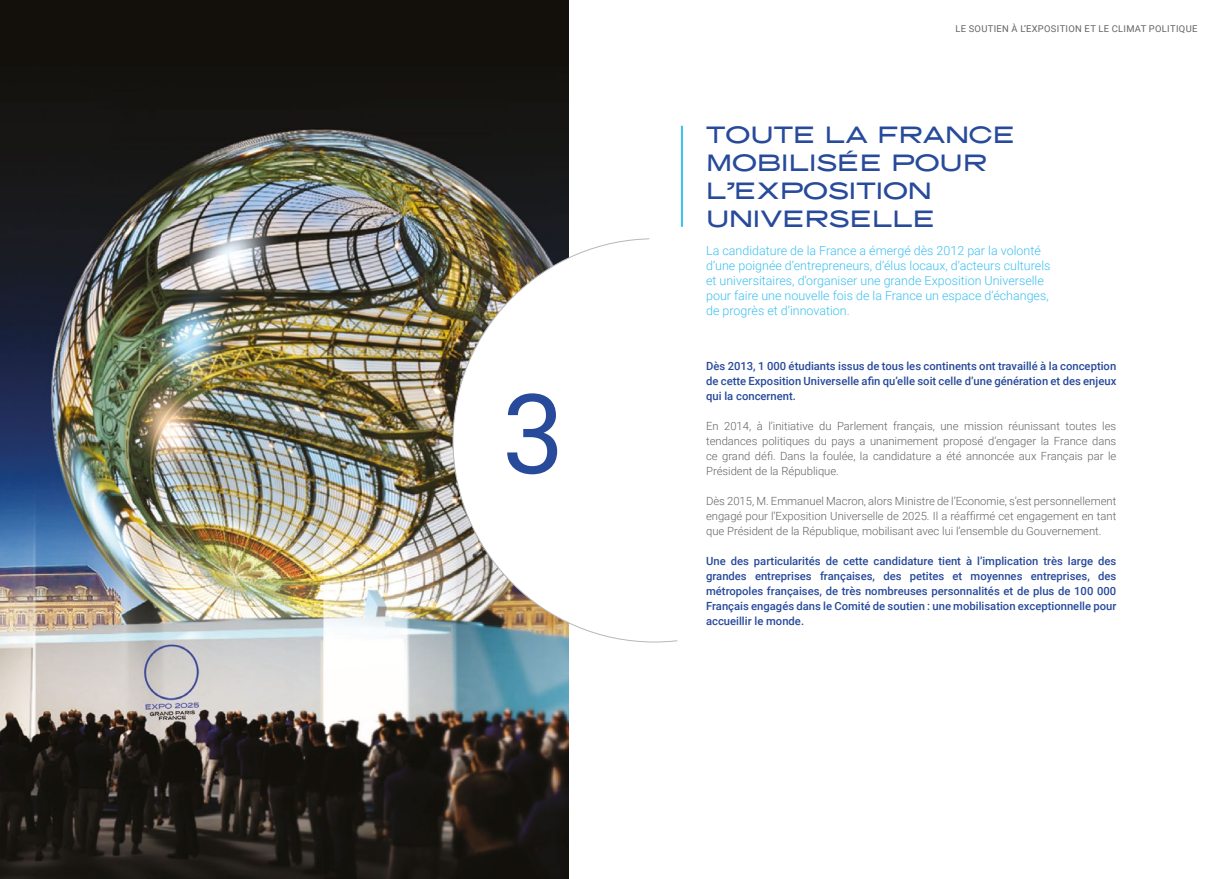
<style>
.page{position:relative;width:1226px;height:879px;background:#fff}
.page>*{position:absolute;margin:0;border:0;box-sizing:border-box;transform-origin:0 0}
.t1{font:110.75px "Roboto";color:#284a9b}
.t2{font:23.5px/28.1px "Expo Font";color:#284a9b}
.t3{font:300 12.5px/15px "Roboto";color:#3ec0f0}
.t4{font:500 11.25px/15px "Roboto";color:#284a9b;text-align:justify}
.t5{font:300 11.25px/15px "Roboto";color:#646363;text-align:justify}
.t6{font:9.38px "Roboto";letter-spacing:.035em;color:#646363}
</style>
<div class="page">
<img style="left:0;top:0;width:568px;height:879px">
<div style="left:453px;top:239px;width:403px;height:403px;background:#fff;border-radius:50%"></div>
<hr style="left:681px;top:126px;width:2px;height:101px;background:#3ec0f0">
<h1 class="t1" style="left:502px;top:356px;width:64px">3</h1>
<p class="t6" style="left:955px;top:22px;width:244px">LE SOUTIEN À L’EXPOSITION ET LE CLIMAT POLITIQUE</p>
<h2 class="t2" style="left:706px;top:121px;width:311px">TOUTE LA FRANCE<br>MOBILISÉE POUR<br>L’EXPOSITION<br>UNIVERSELLE</h2>
<p class="t3" style="left:706px;top:243px;width:346px">La candidature de la France a émergé dès 2012 par la volonté d’une poignée d’entrepreneurs, d’élus locaux, d’acteurs culturels et universitaires, d’organiser une grande Exposition Universelle pour faire une nouvelle fois de la France un espace d’échanges, de progrès et d’innovation.</p>
<p class="t4" style="left:706px;top:358px;width:412px">Dès 2013, 1 000 étudiants issus de tous les continents ont travaillé à la conception de cette Exposition Universelle afin qu’elle soit celle d’une génération et des enjeux qui la concernent.</p>
<p class="t5" style="left:706px;top:418px;width:412px">En 2014, à l’initiative du Parlement français, une mission réunissant toutes les tendances politiques du pays a unanimement proposé d’engager la France dans ce grand défi. Dans la foulée, la candidature a été annoncée aux Français par le Président de la République.</p>
<p class="t5" style="left:706px;top:493px;width:412px">Dès 2015, M. Emmanuel Macron, alors Ministre de l’Economie, s’est personnellement engagé pour l’Exposition Universelle de 2025. Il a réaffirmé cet engagement en tant que Président de la République, mobilisant avec lui l’ensemble du Gouvernement.</p>
<p class="t4" style="left:706px;top:553px;width:412px">Une des particularités de cette candidature tient à l’implication très large des grandes entreprises françaises, des petites et moyennes entreprises, des métropoles françaises, de très nombreuses personnalités et de plus de 100 000<br>Français engagés dans le Comité de soutien : une mobilisation exceptionnelle pour accueillir le monde.</p>
</div>
